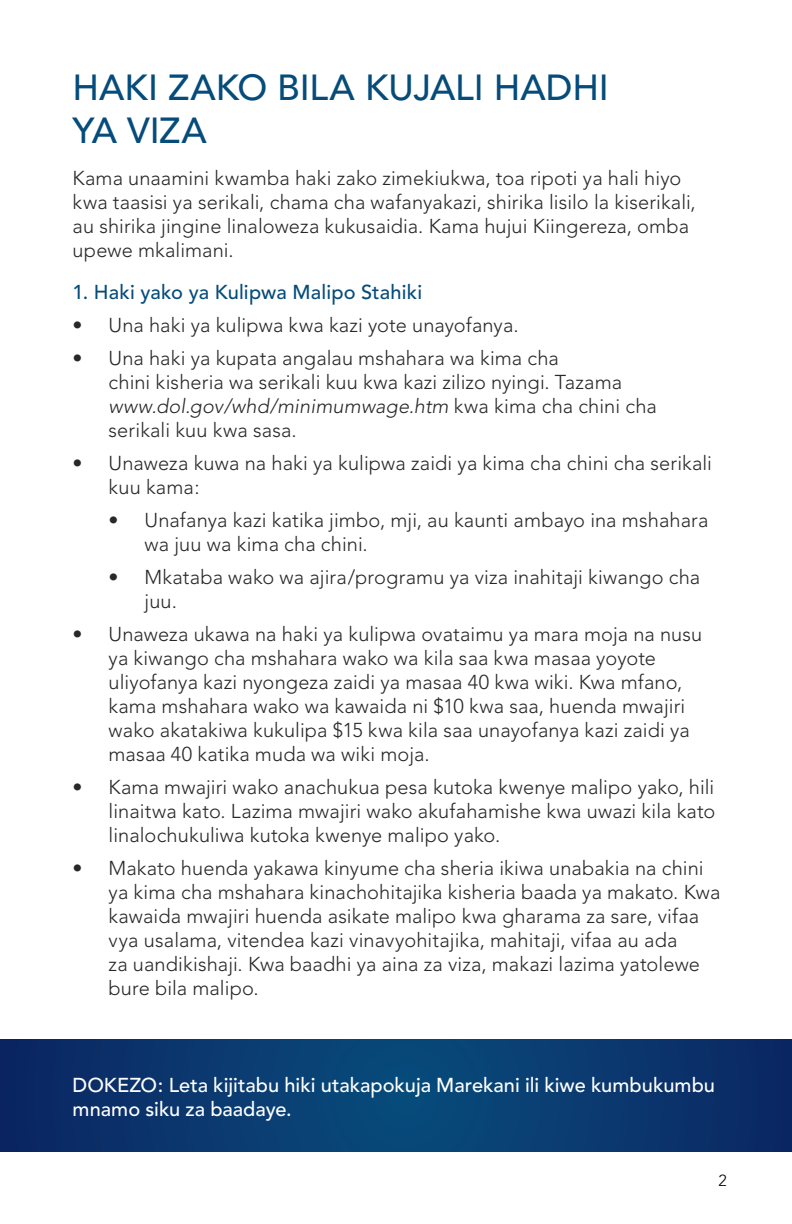
<style>
.page{position:relative;width:792px;height:1224px;background:#fff}
.page>*{position:absolute;margin:0;border:0;box-sizing:border-box;transform-origin:0 0}
.t1{font:500 36px/43.2px "Avenir";color:#054c7b}
.t2{font:300 20px/24px "Avenir";letter-spacing:.005em;color:#292829}
.t3{font:500 20px/24px "Avenir";color:#fff}
.t4{font:500 20px "Avenir";letter-spacing:.01em;color:#054c7b}
.t5{font:300 16px "Avenir";color:#000}
.s1{font-style:italic}
</style>
<div class="page">
<svg style="left:0;top:1040px;width:792px;height:112px;background:#09386e"></svg>
<h1 class="t1" style="left:73px;top:66px;width:538px">HAKI ZAKO BILA KUJALI HADHI<br>YA VIZA</h1>
<p class="t2" style="left:73px;top:166px;width:625px">Kama unaamini kwamba haki zako zimekiukwa, toa ripoti ya hali hiyo kwa taasisi ya serikali, chama cha wafanyakazi, shirika lisilo la kiserikali, au shirika jingine linaloweza kukusaidia. Kama hujui Kiingereza, omba upewe mkalimani.</p>
<p class="t4" style="left:73px;top:280px;width:351px">1. Haki yako ya Kulipwa Malipo Stahiki</p>
<p class="t2" style="left:73px;top:313px;width:447px">• Una haki ya kulipwa kwa kazi yote unayofanya.</p>
<p class="t2" style="left:109px;top:346px;width:550px;text-indent:-36px">• Una haki ya kupata angalau mshahara wa kima cha<br>chini kisheria wa serikali kuu kwa kazi zilizo nyingi. Tazama <span class="s1">www.dol.gov/whd/minimumwage.htm</span> kwa kima cha chini cha serikali kuu kwa sasa.</p>
<p class="t2" style="left:109px;top:451px;width:605px;text-indent:-36px">• Unaweza kuwa na haki ya kulipwa zaidi ya kima cha chini cha serikali kuu kama:</p>
<p class="t2" style="left:145px;top:508px;width:565px;text-indent:-36px">• Unafanya kazi katika jimbo, mji, au kaunti ambayo ina mshahara wa juu wa kima cha chini.</p>
<p class="t2" style="left:145px;top:565px;width:557px;text-indent:-36px">• Mkataba wako wa ajira/programu ya viza inahitaji kiwango cha juu.</p>
<p class="t2" style="left:109px;top:622px;width:595px;text-indent:-36px">• Unaweza ukawa na haki ya kulipwa ovataimu ya mara moja na nusu ya kiwango cha mshahara wako wa kila saa kwa masaa yoyote uliyofanya kazi nyongeza zaidi ya masaa 40 kwa wiki. Kwa mfano, kama mshahara wako wa kawaida ni $10 kwa saa, huenda mwajiri wako akatakiwa kukulipa $15 kwa kila saa unayofanya kazi zaidi ya masaa 40 katika muda wa wiki moja.</p>
<p class="t2" style="left:109px;top:775px;width:608px;text-align:justify;text-indent:-36px">• Kama mwajiri wako anachukua pesa kutoka kwenye malipo yako, hili linaitwa kato. Lazima mwajiri wako akufahamishe kwa uwazi kila kato linalochukuliwa kutoka kwenye malipo yako.</p>
<p class="t2" style="left:109px;top:856px;width:613px;text-indent:-36px">• Makato huenda yakawa kinyume cha sheria ikiwa unabakia na chini ya kima cha mshahara kinachohitajika kisheria baada ya makato. Kwa kawaida mwajiri huenda asikate malipo kwa gharama za sare, vifaa vya usalama, vitendea kazi vinavyohitajika, mahitaji, vifaa au ada<br>za uandikishaji. Kwa baadhi ya aina za viza, makazi lazima yatolewe bure bila malipo.</p>
<p class="t3" style="left:73px;top:1073px;width:644px">DOKEZO: Leta kijitabu hiki utakapokuja Marekani ili kiwe kumbukumbu mnamo siku za baadaye.</p>
<p class="t5" style="left:718px;top:1171px;width:10px">2</p>
</div>
